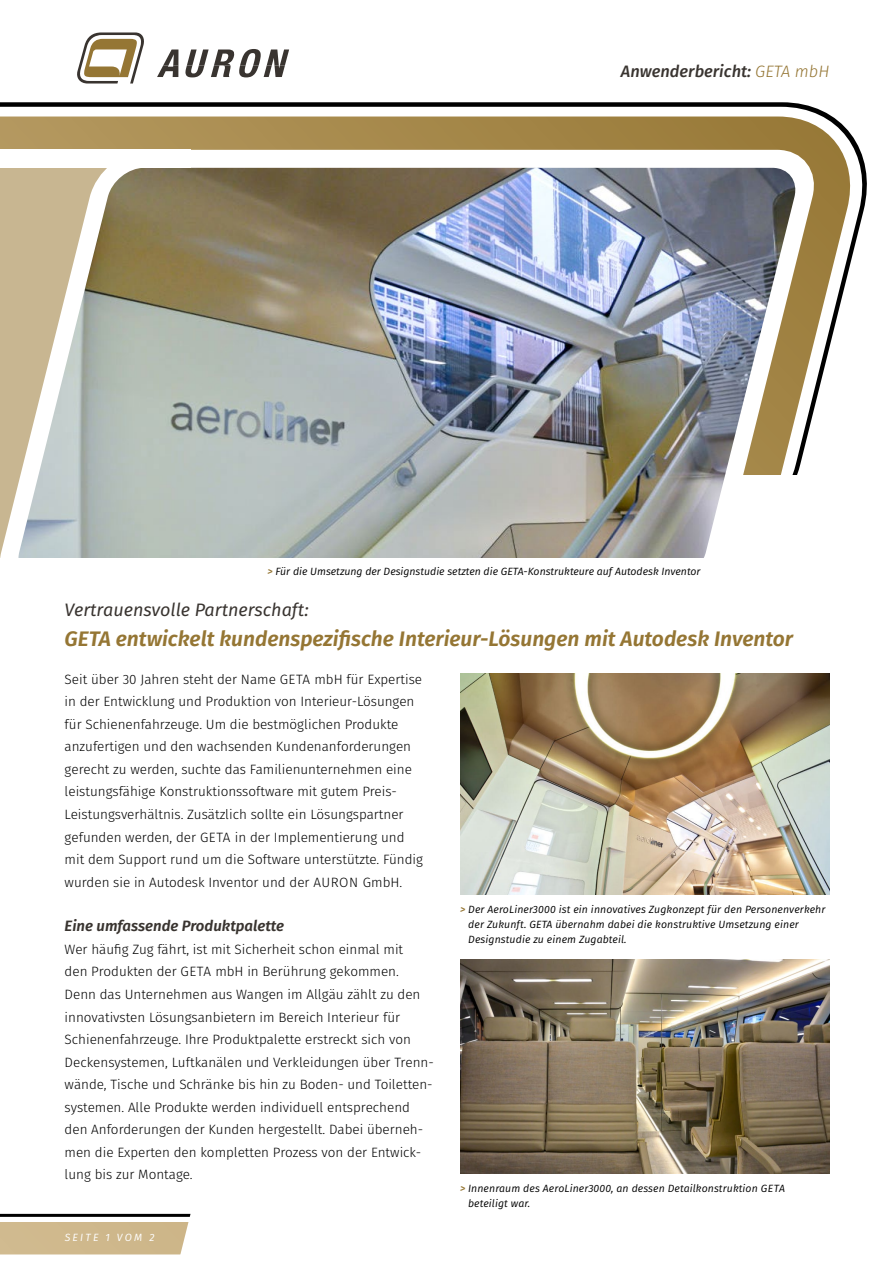
<style>
.page{position:relative;width:893px;height:1263px;background:#fff}
.page>*{position:absolute;margin:0;border:0;box-sizing:border-box;transform-origin:0 0}
.t1{font:italic 600 21px "Fira Sans";color:#957634}
.t2{font:italic 18px "Fira Sans";color:#393430}
.t3{font:italic 500 16.5px "Fira Sans";color:#393430}
.t4{font:italic 600 15px "Fira Sans";color:#393430}
.t5{font:300 13.5px/22.5px "Fira Sans";color:#000}
.t6{font:italic 10.5px/15px "Fira Sans";letter-spacing:.01em;color:#000}
.t7{font:italic 10.5px "Fira Sans";letter-spacing:.21em;color:#fff}
.s1{font-weight:300;color:#957634}
.s2{font-weight:500;color:#957634}
</style>
<div class="page">
<svg style="left:0;top:102px;width:867px;height:223px"></svg>
<svg style="left:157px;top:49px;width:132px;height:28px"></svg>
<svg style="left:77px;top:32px;width:67px;height:52px"></svg>
<img style="left:0;top:141px;width:835px;height:417px">
<img style="left:460px;top:674px;width:369px;height:220px">
<svg style="left:178px;top:1213px;width:13px;height:42px"></svg>
<hr style="left:0;top:1214px;width:190px;height:3px;background:#000">
<div style="left:0;top:150px;width:190px;height:18px;background:#fff"></div>
<img style="left:460px;top:960px;width:369px;height:213px">
<p class="t3" style="left:621px;top:58px;width:210px">Anwenderbericht: <span class="s1">GETA mbH</span></p>
<p class="t6" style="left:267px;top:564px;width:435px"><span class="s2">&gt;</span> Für die Umsetzung der Designstudie setzten die GETA-Konstrukteure auf Autodesk Inventor</p>
<h2 class="t2" style="left:65px;top:596px;width:246px">Vertrauensvolle Partnerschaft:</h2>
<h1 class="t1" style="left:65px;top:621px;width:730px">GETA entwickelt kundenspezifische Interieur-Lösungen mit Autodesk Inventor</h1>
<p class="t5" style="left:65px;top:668px;width:360px">Seit über 30 Jahren steht der Name GETA mbH für Expertise in der Entwicklung und Produktion von Interieur-Lösungen für Schienenfahrzeuge. Um die bestmöglichen Produkte anzufertigen und den wachsenden Kundenanforderungen gerecht zu werden, suchte das Familienunternehmen eine leistungsfähige Konstruktionssoftware mit gutem Preis-Leistungsverhältnis. Zusätzlich sollte ein Lösungspartner gefunden werden, der GETA in der Implementierung und mit dem Support rund um die Software unterstützte. Fündig wurden sie in Autodesk Inventor und der AURON GmbH.</p>
<p class="t4" style="left:65px;top:914px;width:221px">Eine umfassende Produktpalette</p>
<p class="t5" style="left:65px;top:938px;width:371px">Wer häufig Zug fährt, ist mit Sicherheit schon einmal mit<br>den Produkten der GETA mbH in Berührung gekommen.<br>Denn das Unternehmen aus Wangen im Allgäu zählt zu den innovativsten Lösungsanbietern im Bereich Interieur für Schienenfahrzeuge. Ihre Produktpalette erstreckt sich von Deckensystemen, Luftkanälen und Verkleidungen über Trenn&shy;wände, Tische und Schränke bis hin zu Boden- und Toiletten&shy;systemen. Alle Produkte werden individuell entsprechend den Anforderungen der Kunden hergestellt. Dabei überneh&shy;men die Experten den kompletten Prozess von der Entwick&shy;lung bis zur Montage.</p>
<p class="t7" style="left:65px;top:1229px;width:91px">SEITE 1 VOM 2</p>
<p class="t6" style="left:468px;top:902px;width:359px;text-indent:-8px"><span class="s2">&gt;</span> Der AeroLiner3000 ist ein innovatives Zugkonzept für den Personenverkehr der Zukunft. GETA übernahm dabei die konstruktive Umsetzung einer<br>Designstudie zu einem Zugabteil.</p>
<p class="t6" style="left:468px;top:1180px;width:319px;text-indent:-8px"><span class="s2">&gt;</span> Innenraum des AeroLiner3000, an dessen Detailkonstruktion GETA beteiligt war.</p>
</div>
